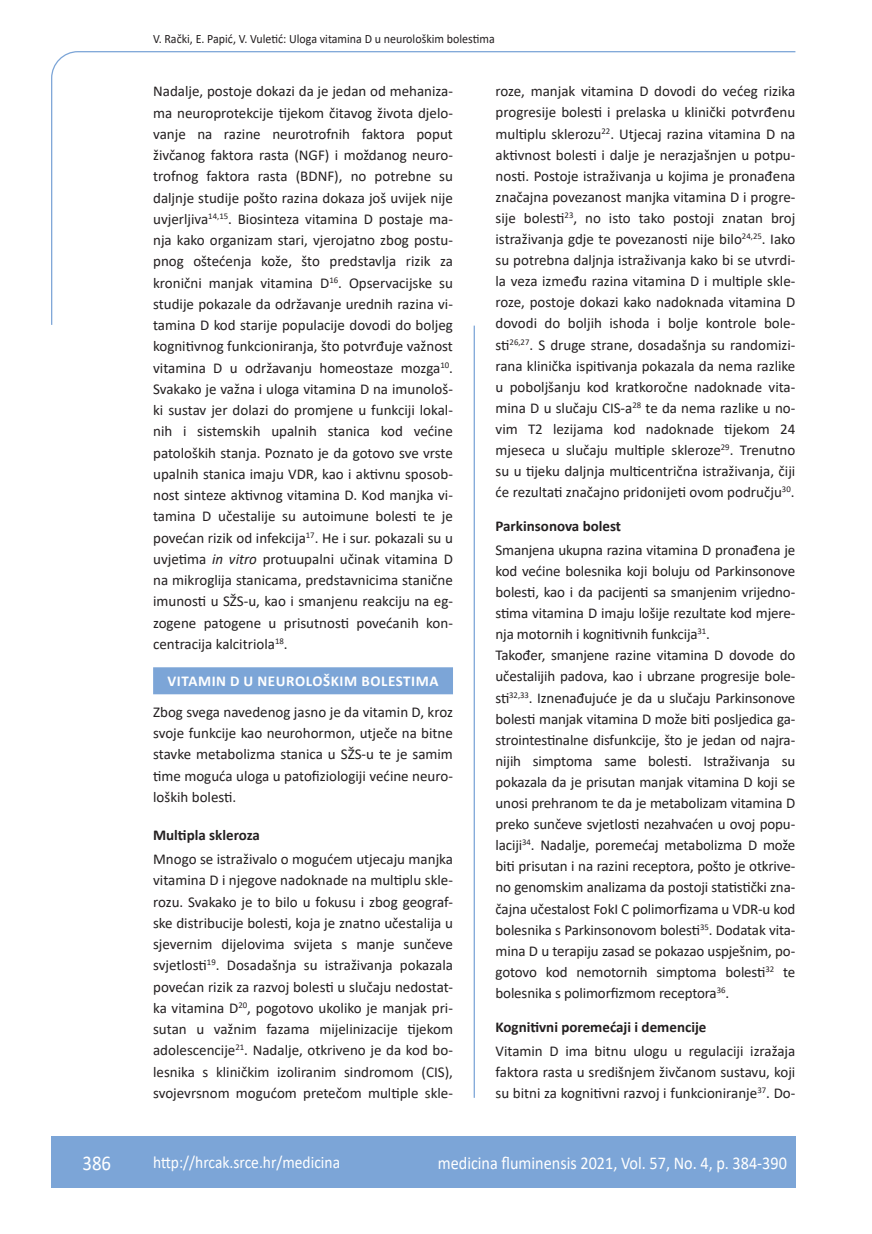
<style>
.page{position:relative;width:872px;height:1234px;background:#fff}
.page>*{position:absolute;margin:0;border:0;box-sizing:border-box;transform-origin:0 0}
.t1{font:21px "Calibri";color:#fff;scale:.9 1}
.t2{font:18px "Calibri";color:#fff;scale:.9 1}
.t3{font:17.25px "Calibri";color:#fff;scale:.9 1}
.osnovni_tekst{font:15px/21.3px "Calibri";color:#231f20;text-align:justify}
.podnaslov{font:700 15px "Calibri";color:#231f20}
.naslov_ruler{font:700 15px "Calibri";letter-spacing:.04em;color:#fff}
.glava{font:12.75px "Calibri";color:#231f20;scale:.94 1}
.s1{font-style:italic}
</style>
<div class="page">
<svg style="left:51px;top:51px;width:745px;height:274px"></svg>
<hr style="left:473px;top:325px;width:2px;height:772px;background:#7ca5d7">
<div style="left:51px;top:1135px;width:744px;height:51px;background:#7ca5d7"></div>
<div style="left:153px;top:667px;width:300px;height:27px;background:#7ca5d7"></div>
<p class="glava" style="left:153px;top:29px;width:365px">V. Rački, E. Papić, V. Vuletić: Uloga vitamina D u neurološkim bolestima</p>
<p class="osnovni_tekst" style="left:153px;top:80px;width:301px">Nadalje, postoje dokazi da je jedan od mehaniza&shy;ma neuroprotekcije tijekom čitavog života djelo&shy;vanje na razine neurotrofnih faktora poput živčanog faktora rasta (NGF) i moždanog neuro&shy;trofnog faktora rasta (BDNF), no potrebne su daljnje studije pošto razina dokaza još uvijek nije uvjerljiva<sup>14,15</sup>. Biosinteza vitamina D postaje ma&shy;nja kako organizam stari, vjerojatno zbog postu&shy;pnog oštećenja kože, što predstavlja rizik za kronični manjak vitamina D<sup>16</sup>. Opservacijske su studije pokazale da održavanje urednih razina vi&shy;tamina D kod starije populacije dovodi do boljeg kognitivnog funkcioniranja, što potvrđuje važnost vitamina D u održavanju homeostaze mozga<sup>10</sup>.<br>Svakako je važna i uloga vitamina D na imunološ&shy;ki sustav jer dolazi do promjene u funkciji lokal&shy;nih i sistemskih upalnih stanica kod većine patoloških stanja. Poznato je da gotovo sve vrste upalnih stanica imaju VDR, kao i aktivnu sposob&shy;nost sinteze aktivnog vitamina D. Kod manjka vi&shy;tamina D učestalije su autoimune bolesti te je povećan rizik od infekcija<sup>17</sup>. He i sur. pokazali su u uvjetima <span class="s1">in vitro</span> protuupalni učinak vitamina D na mikroglija stanicama, predstavnicima stanične imunosti u SŽS-u, kao i smanjenu reakciju na eg&shy;zogene patogene u prisutnosti povećanih kon&shy;centracija kalcitriola<sup>18</sup>.</p>
<p class="naslov_ruler" style="left:167px;top:670px;width:273px">VITAMIN D U NEUROLOŠKIM BOLESTIMA</p>
<p class="osnovni_tekst" style="left:153px;top:700px;width:301px">Zbog svega navedenog jasno je da vitamin D, kroz svoje funkcije kao neurohormon, utječe na bitne stavke metabolizma stanica u SŽS-u te je samim time moguća uloga u patofiziologiji većine neuro&shy;loških bolesti.</p>
<p class="podnaslov" style="left:153px;top:824px;width:108px">Multipla skleroza</p>
<p class="osnovni_tekst" style="left:153px;top:847px;width:301px">Mnogo se istraživalo o mogućem utjecaju manjka vitamina D i njegove nadoknade na multiplu skle&shy;rozu. Svakako je to bilo u fokusu i zbog geograf&shy;ske distribucije bolesti, koja je znatno učestalija u sjevernim dijelovima svijeta s manje sunčeve svjetlosti<sup>19</sup>. Dosadašnja su istraživanja pokazala povećan rizik za razvoj bolesti u slučaju nedostat&shy;ka vitamina D<sup>20</sup>, pogotovo ukoliko je manjak pri&shy;sutan u važnim fazama mijelinizacije tijekom adolescencije<sup>21</sup>. Nadalje, otkriveno je da kod bo&shy;lesnika s kliničkim izoliranim sindromom (CIS), svojevrsnom mogućom pretečom multiple skle-</p>
<p class="osnovni_tekst" style="left:495px;top:80px;width:301px">roze, manjak vitamina D dovodi do većeg rizika progresije bolesti i prelaska u klinički potvrđenu multiplu sklerozu<sup>22</sup>. Utjecaj razina vitamina D na aktivnost bolesti i dalje je nerazjašnjen u potpu&shy;nosti. Postoje istraživanja u kojima je pronađena značajna povezanost manjka vitamina D i progre&shy;sije bolesti<sup>23</sup>, no isto tako postoji znatan broj istraživanja gdje te povezanosti nije bilo<sup>24,25</sup>. Iako su potrebna daljnja istraživanja kako bi se utvrdi&shy;la veza između razina vitamina D i multiple skle&shy;roze, postoje dokazi kako nadoknada vitamina D dovodi do boljih ishoda i bolje kontrole bole&shy;sti<sup>26,27</sup>. S druge strane, dosadašnja su randomizi&shy;rana klinička ispitivanja pokazala da nema razlike u poboljšanju kod kratkoročne nadoknade vita&shy;mina D u slučaju CIS-a<sup>28</sup> te da nema razlike u no&shy;vim T2 lezijama kod nadoknade tijekom 24 mjeseca u slučaju multiple skleroze<sup>29</sup>. Trenutno su u tijeku daljnja multicentrična istraživanja, čiji će rezultati značajno pridonijeti ovom području<sup>30</sup>.</p>
<p class="podnaslov" style="left:495px;top:515px;width:127px">Parkinsonova bolest</p>
<p class="osnovni_tekst" style="left:495px;top:539px;width:301px">Smanjena ukupna razina vitamina D pronađena je kod većine bolesnika koji boluju od Parkinsonove bolesti, kao i da pacijenti sa smanjenim vrijedno&shy;stima vitamina D imaju lošije rezultate kod mjere&shy;nja motornih i kognitivnih funkcija<sup>31</sup>.</p>
<p class="osnovni_tekst" style="left:495px;top:644px;width:301px">Također, smanjene razine vitamina D dovode do učestalijih padova, kao i ubrzane progresije bole&shy;sti<sup>32,33</sup>. Iznenađujuće je da u slučaju Parkinsonove bolesti manjak vitamina D može biti posljedica ga&shy;strointestinalne disfunkcije, što je jedan od najra&shy;nijih simptoma same bolesti. Istraživanja su pokazala da je prisutan manjak vitamina D koji se unosi prehranom te da je metabolizam vitamina D preko sunčeve svjetlosti nezahvaćen u ovoj popu&shy;laciji<sup>34</sup>. Nadalje, poremećaj metabolizma D može biti prisutan i na razini receptora, pošto je otkrive&shy;no genomskim analizama da postoji statistički zna&shy;čajna učestalost FokI C polimorfizama u VDR-u kod bolesnika s Parkinsonovom bolesti<sup>35</sup>. Dodatak vita&shy;mina D u terapiju zasad se pokazao uspješnim, po&shy;gotovo kod nemotornih simptoma bolesti<sup>32</sup> te bolesnika s polimorfizmom receptora<sup>36</sup>.</p>
<p class="podnaslov" style="left:495px;top:1015px;width:212px">Kognitivni poremećaji i demencije</p>
<p class="osnovni_tekst" style="left:495px;top:1039px;width:301px">Vitamin D ima bitnu ulogu u regulaciji izražaja faktora rasta u središnjem živčanom sustavu, koji su bitni za kognitivni razvoj i funkcioniranje<sup>37</sup>. Do-</p>
<p class="t1" style="left:82px;top:1147px;width:33px">386</p>
<p class="t3" style="left:153px;top:1149px;width:209px">http://hrcak.srce.hr/medicina</p>
<p class="t2" style="left:438px;top:1149px;width:389px">medicina fluminensis 2021, Vol. 57, No. 4, p. 384-390</p>
</div>
